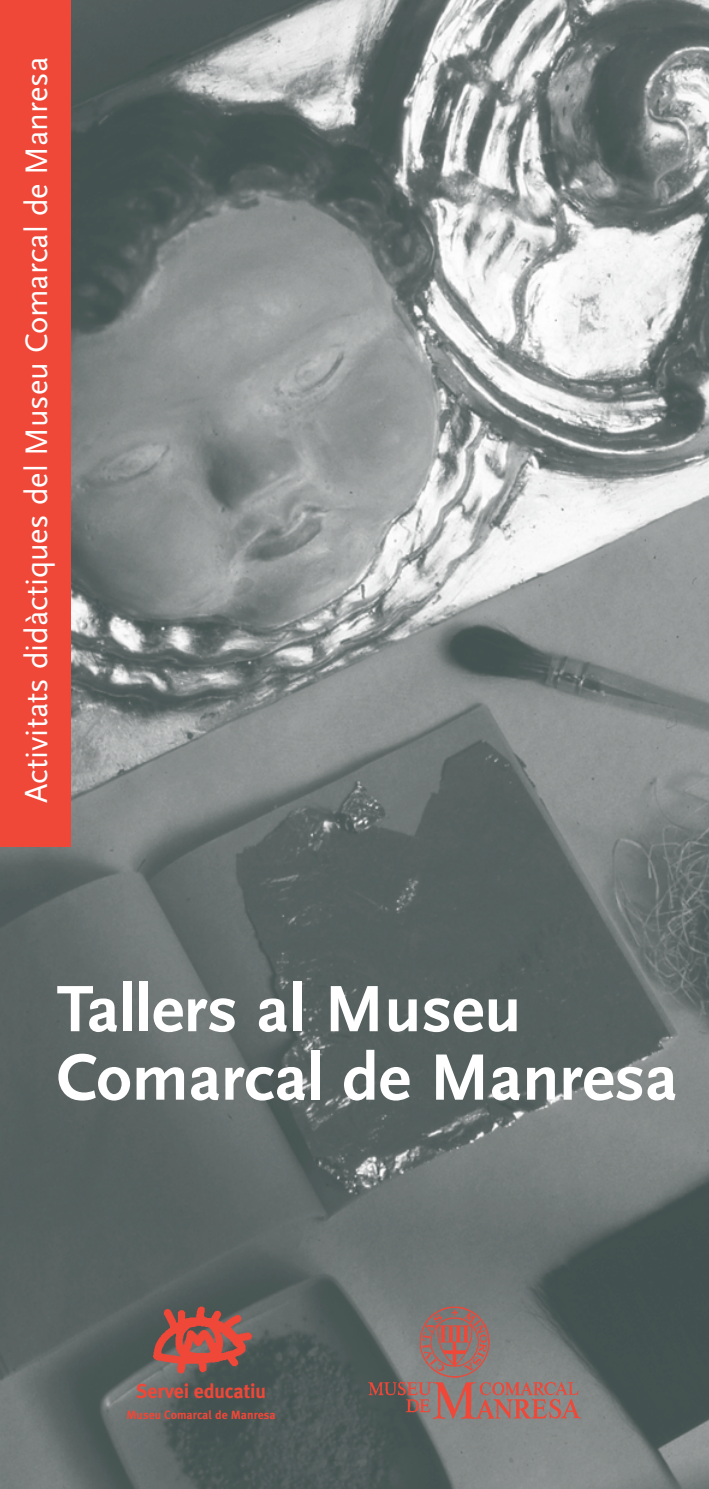
<style>
.page{position:relative;width:709px;height:1489px;background:#fff}
.page>*{position:absolute;margin:0;border:0;box-sizing:border-box;transform-origin:0 0}
.t1{font:700 68.5px/68.5px "Scala Sans";color:#fff}
.t2{font:32.5px "Scala Sans";color:#fff}
.t3{font:700 20px "Meta Plus";letter-spacing:-.01em;color:#ef4738}
.t4{font:700 12px "Meta Plus";color:#ef4738}
</style>
<div class="page">
<img style="left:0;top:0;width:709px;height:1488px">
<img style="left:143px;top:1300px;width:110px;height:82px">
<img style="left:358px;top:1298px;width:227px;height:128px">
<div style="left:0;top:0;width:71px;height:846px;background:#ef4738"></div>
<p class="t2" style="left:23px;top:802px;width:747px;rotate:-90deg">Activitats didàctiques del Museu Comarcal de Manresa</p>
<h1 class="t1" style="left:57px;top:980px;width:622px">Tallers al Museu<br>Comarcal de Manresa</h1>
<p class="t3" style="left:136px;top:1383px;width:131px">Servei educatiu</p>
<p class="t4" style="left:126px;top:1410px;width:151px">Museu Comarcal de Manresa</p>
</div>
